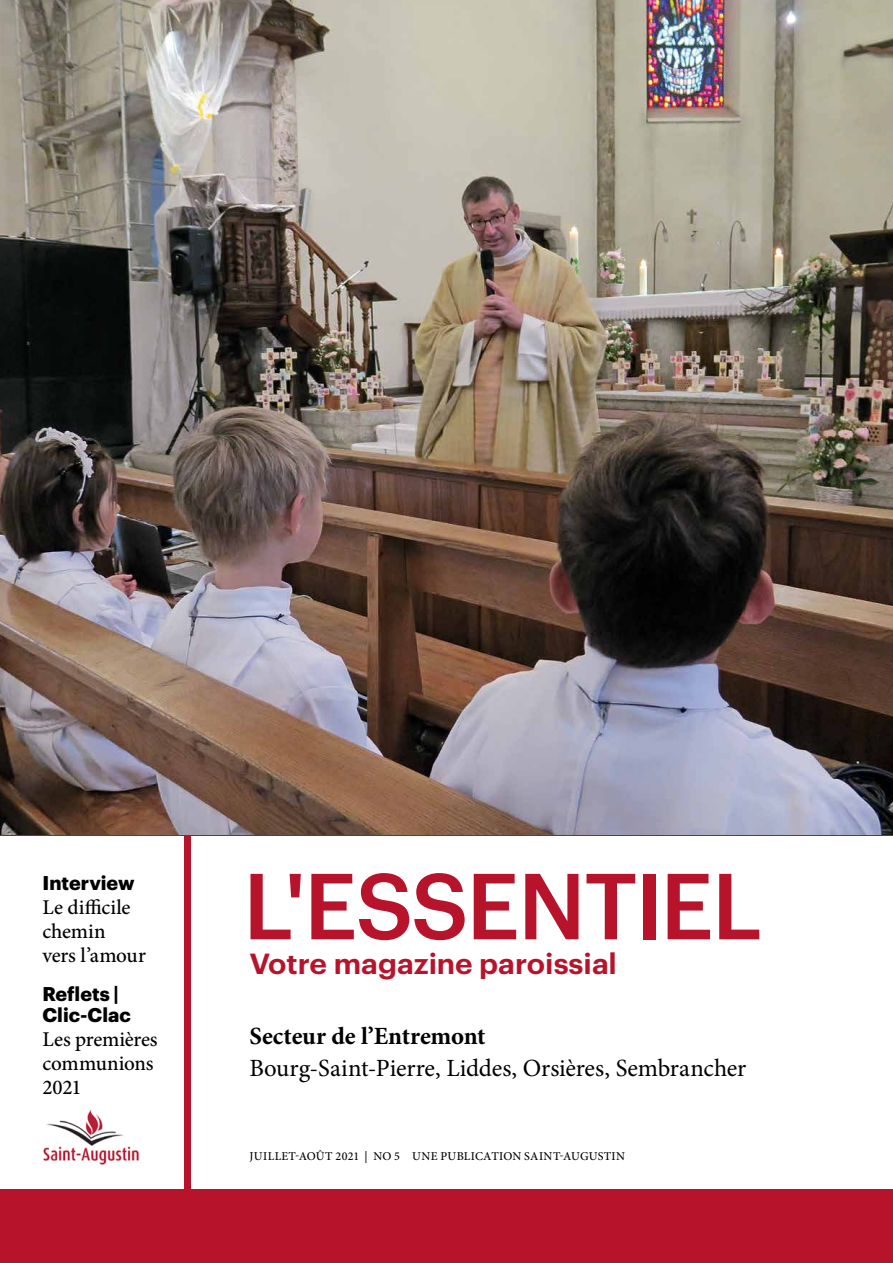
<style>
.page{position:relative;width:893px;height:1263px;background:#fff}
.page>*{position:absolute;margin:0;border:0;box-sizing:border-box;transform-origin:0 0}
.t1{font:500 91.5px "Graphik";letter-spacing:-.02em;color:#b7142c}
.t2{font:600 28.5px "Graphik";color:#b7142c;scale:1.05 1}
.t3{font:24.75px "Minion Pro";letter-spacing:-.005em;color:#000}
.t4{font:700 24.75px "Minion Pro";letter-spacing:-.01em;color:#000}
.t5{font:500 21px/24px "Minion Pro";letter-spacing:-.005em;color:#000}
.t6{font:700 19.5px/21px "Graphik";color:#000}
.t7{font:500 12px "Minion Pro";letter-spacing:.025em;color:#000}
</style>
<div class="page">
<img style="left:0;top:0;width:893px;height:836px">
<div style="left:0;top:836px;width:893px;height:427px;background:#b7142c"></div>
<div style="left:192px;top:836px;width:701px;height:352px;background:#fff"></div>
<div style="left:0;top:836px;width:183px;height:352px;background:#fff"></div>
<img style="left:43px;top:1109px;width:96px;height:56px">
<p class="t6" style="left:43px;top:871px;width:93px">Interview</p>
<p class="t5" style="left:43px;top:895px;width:105px">Le difficile chemin<br>vers l’amour</p>
<p class="t6" style="left:43px;top:982px;width:90px">Reflets |<br>Clic-Clac</p>
<p class="t5" style="left:43px;top:1027px;width:117px">Les premières communions<br>2021</p>
<h1 class="t1" style="left:243px;top:836px;width:521px">L'ESSENTIEL</h1>
<h2 class="t2" style="left:249px;top:942px;width:351px">Votre magazine paroissial</h2>
<p class="t4" style="left:249px;top:1019px;width:238px">Secteur de l’Entremont</p>
<p class="t3" style="left:249px;top:1051px;width:498px">Bourg-Saint-Pierre, Liddes, Orsières, Sembrancher</p>
<p class="t7" style="left:249px;top:1148px;width:377px">JUILLET-AOÛT 2021 | NO 5 UNE PUBLICATION SAINT-AUGUSTIN</p>
</div>
